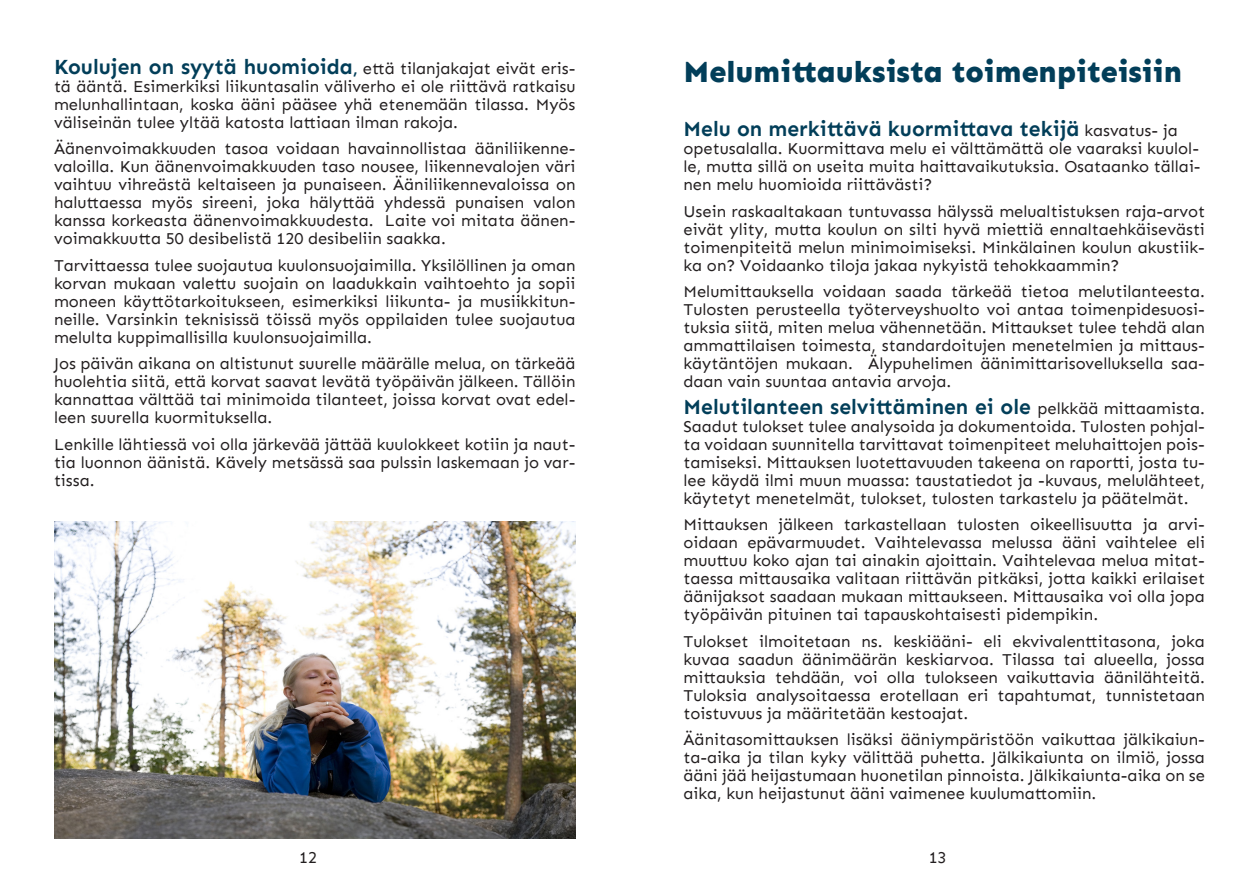
<style>
.page{position:relative;width:1259px;height:893px;background:#fff}
.page>*{position:absolute;margin:0;border:0;box-sizing:border-box;transform-origin:0 0}
.pääots{font:800 30px "Sen";color:#023e59}
.Leipis1{font:700 21px "Sen";color:#023e59}
.pääots-2{font:700 21px "Sen";color:#023e59}
.Leipis1-2{font:16.5px/18px "Sen";color:#231f20;text-align:justify}
.pääots-3{font:16.5px/18px "Sen";color:#231f20;text-align:justify}
.s1{font-weight:700;font-size:21px;color:#023e59}
.s2{font-weight:700;color:#023e59}
.s3{font-weight:400;font-size:16.5px;color:#231f20}
</style>
<div class="page">
<img style="left:54px;top:521px;width:521px;height:318px">
<p class="Leipis1-2" style="left:54px;top:59px;width:523px"><span class="s1">Koulujen on syytä huomioida</span><span class="s2">,</span> että tilanjakajat eivät eris&shy;tä ääntä. Esimerkiksi liikuntasalin väliverho ei ole riittävä ratkaisu melunhallintaan, koska ääni pääsee yhä etenemään tilassa. Myös väliseinän tulee yltää katosta lattiaan ilman rakoja.</p>
<p class="Leipis1-2" style="left:54px;top:140px;width:523px">Äänenvoimakkuuden tasoa voidaan havainnollistaa ääniliikenne&shy;valoilla. Kun äänenvoimakkuuden taso nousee, liikennevalojen väri vaihtuu vihreästä keltaiseen ja punaiseen. Ääniliikennevaloissa on haluttaessa myös sireeni, joka hälyttää yhdessä punaisen valon kanssa korkeasta äänenvoimakkuudesta. Laite voi mitata äänen&shy;voimakkuutta 50 desibelistä 120 desibeliin saakka.</p>
<p class="Leipis1-2" style="left:54px;top:256px;width:523px">Tarvittaessa tulee suojautua kuulonsuojaimilla. Yksilöllinen ja oman korvan mukaan valettu suojain on laadukkain vaihtoehto ja sopii moneen käyttötarkoitukseen, esimerkiksi liikunta- ja musiikkitun&shy;neille. Varsinkin teknisissä töissä myös oppilaiden tulee suojautua melulta kuppimallisilla kuulonsuojaimilla.</p>
<p class="Leipis1-2" style="left:54px;top:355px;width:523px">Jos päivän aikana on altistunut suurelle määrälle melua, on tärkeää huolehtia siitä, että korvat saavat levätä työpäivän jälkeen. Tällöin kannattaa välttää tai minimoida tilanteet, joissa korvat ovat edel&shy;leen suurella kuormituksella.</p>
<p class="Leipis1-2" style="left:54px;top:435px;width:523px">Lenkille lähtiessä voi olla järkevää jättää kuulokkeet kotiin ja naut&shy;tia luonnon äänistä. Kävely metsässä saa pulssin laskemaan jo var&shy;tissa.</p>
<p class="pääots" style="left:683px;top:55px;width:500px">Melumittauksista toimenpiteisiin</p>
<p class="pääots-2" style="left:683px;top:117px;width:496px">Melu on merkittävä kuormittava tekijä <span class="s3">kasvatus- ja</span></p>
<p class="pääots-3" style="left:683px;top:140px;width:519px">opetusalalla. Kuormittava melu ei välttämättä ole vaaraksi kuulol&shy;le, mutta sillä on useita muita haittavaikutuksia. Osataanko tällai&shy;nen melu huomioida riittävästi?</p>
<p class="Leipis1-2" style="left:683px;top:202px;width:523px">Usein raskaaltakaan tuntuvassa hälyssä melualtistuksen raja-arvot eivät ylity, mutta koulun on silti hyvä miettiä ennaltaehkäisevästi toimenpiteitä melun minimoimiseksi. Minkälainen koulun akustiik&shy;ka on? Voidaanko tiloja jakaa nykyistä tehokkaammin?</p>
<p class="Leipis1-2" style="left:683px;top:283px;width:523px">Melumittauksella voidaan saada tärkeää tietoa melutilanteesta.<br>Tulosten perusteella työterveyshuolto voi antaa toimenpidesuosi&shy;tuksia siitä, miten melua vähennetään. Mittaukset tulee tehdä alan ammattilaisen toimesta, standardoitujen menetelmien ja mittaus&shy;käytäntöjen mukaan. Älypuhelimen äänimittarisovelluksella saa&shy;daan vain suuntaa antavia arvoja.</p>
<p class="Leipis1" style="left:683px;top:395px;width:523px">Melutilanteen selvittäminen ei ole <span class="s3">pelkkää mittaamista.</span></p>
<p class="Leipis1-2" style="left:683px;top:417px;width:523px">Saadut tulokset tulee analysoida ja dokumentoida. Tulosten pohjal&shy;ta voidaan suunnitella tarvittavat toimenpiteet meluhaittojen pois&shy;tamiseksi. Mittauksen luotettavuuden takeena on raportti, josta tu&shy;lee käydä ilmi muun muassa: taustatiedot ja -kuvaus, melulähteet, käytetyt menetelmät, tulokset, tulosten tarkastelu ja päätelmät.</p>
<p class="Leipis1-2" style="left:683px;top:516px;width:523px">Mittauksen jälkeen tarkastellaan tulosten oikeellisuutta ja arvi&shy;oidaan epävarmuudet. Vaihtelevassa melussa ääni vaihtelee eli muuttuu koko ajan tai ainakin ajoittain. Vaihtelevaa melua mitat&shy;taessa mittausaika valitaan riittävän pitkäksi, jotta kaikki erilaiset äänijaksot saadaan mukaan mittaukseen. Mittausaika voi olla jopa työpäivän pituinen tai tapauskohtaisesti pidempikin.</p>
<p class="Leipis1-2" style="left:683px;top:632px;width:523px">Tulokset ilmoitetaan ns. keskiääni- eli ekvivalenttitasona, joka kuvaa saadun äänimäärän keskiarvoa. Tilassa tai alueella, jossa mittauksia tehdään, voi olla tulokseen vaikuttavia äänilähteitä.<br>Tuloksia analysoitaessa erotellaan eri tapahtumat, tunnistetaan toistuvuus ja määritetään kestoajat.</p>
<p class="Leipis1-2" style="left:683px;top:731px;width:523px">Äänitasomittauksen lisäksi ääniympäristöön vaikuttaa jälkikaiun&shy;ta-aika ja tilan kyky välittää puhetta. Jälkikaiunta on ilmiö, jossa ääni jää heijastumaan huonetilan pinnoista. Jälkikaiunta-aika on se aika, kun heijastunut ääni vaimenee kuulumattomiin.</p>
<p class="Leipis1-2" style="left:299px;top:848px;width:19px">12</p>
<p class="Leipis1-2" style="left:928px;top:848px;width:19px">13</p>
</div>
